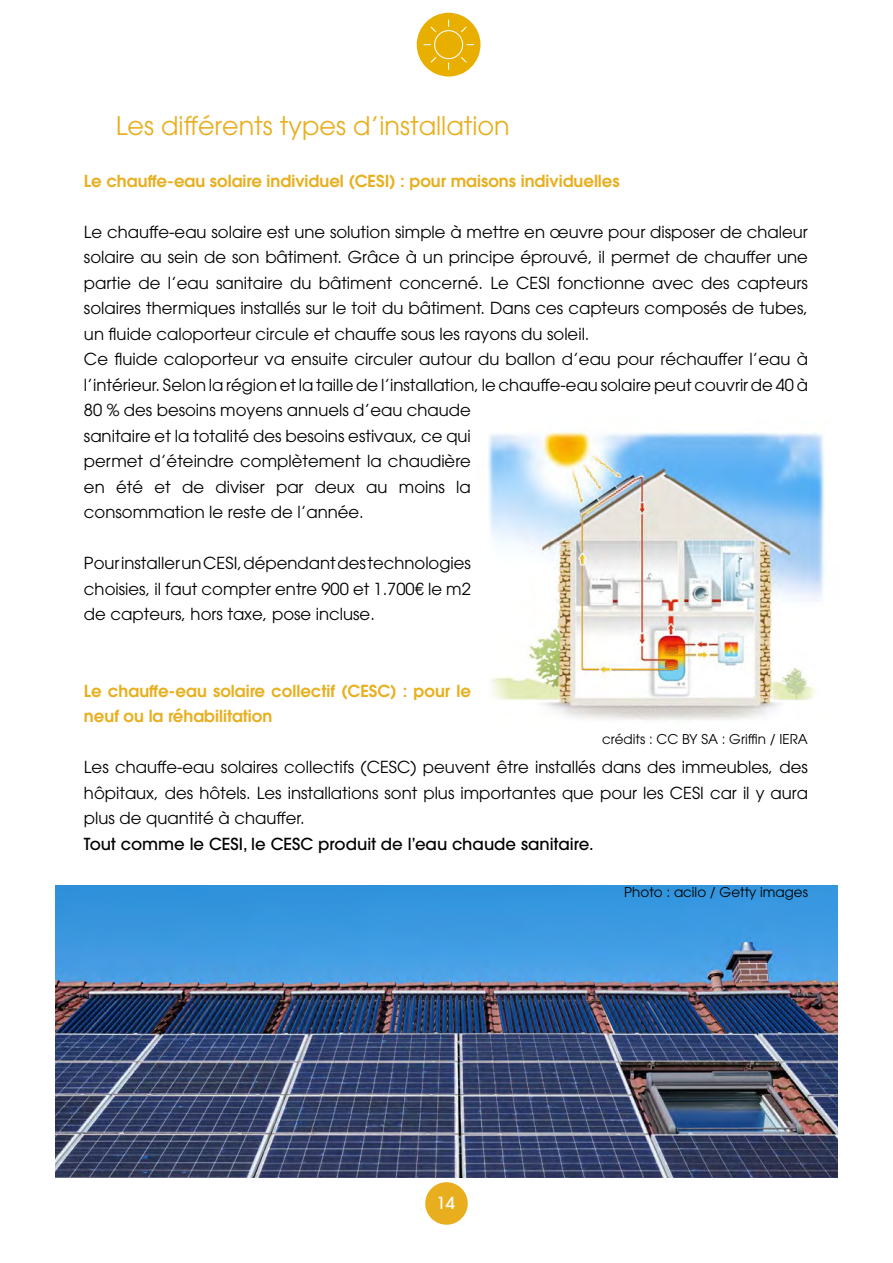
<style>
.page{position:relative;width:893px;height:1263px;background:#fff}
.page>*{position:absolute;margin:0;border:0;box-sizing:border-box;transform-origin:0 0}
.t1{font:25.5px "ITC Avant Garde Pro";color:#e8af1f}
.t2{font:16.5px/25.5px "ITC Avant Garde Pro";color:#000;text-align:justify}
.t3{font:600 16.5px/25.5px "ITC Avant Garde Pro";color:#e8af1f}
.t4{font:500 16.5px "ITC Avant Garde Pro";color:#000}
.t5{font:500 16.5px "ITC Avant Garde Pro";color:#fff}
.t6{font:13.5px "ITC Avant Garde Pro";color:#000}
</style>
<div class="page">
<div style="left:417px;top:13px;width:63px;height:64px;background:#e9af00;border-radius:50%"></div>
<div style="left:434px;top:30px;width:29px;height:29px;border:1px solid #fff;border-radius:50%"></div>
<svg style="left:430px;top:26px;width:7px;height:7px"></svg>
<svg style="left:461px;top:57px;width:6px;height:6px"></svg>
<svg style="left:461px;top:26px;width:6px;height:7px"></svg>
<svg style="left:430px;top:57px;width:7px;height:6px"></svg>
<img style="left:488px;top:432px;width:337px;height:288px">
<img style="left:55px;top:885px;width:783px;height:293px">
<div style="left:425px;top:1182px;width:43px;height:43px;background:#e8ae1d;border-radius:50%"></div>
<h1 class="t1" style="left:116px;top:110px;width:395px">Les différents types d’installation</h1>
<p class="t3" style="left:84px;top:168px;width:537px">Le chauffe-eau solaire individuel (CESI) : pour maisons individuelles</p>
<p class="t2" style="left:84px;top:219px;width:725px;text-align:left">Le chauffe-eau solaire est une solution simple à mettre en œuvre pour disposer de chaleur solaire au sein de son bâtiment. Grâce à un principe éprouvé, il permet de chauffer une partie de l’eau sanitaire du bâtiment concerné. Le CESI fonctionne avec des capteurs solaires thermiques installés sur le toit du bâtiment. Dans ces capteurs composés de tubes, un fluide caloporteur circule et chauffe sous les rayons du soleil.<br>Ce fluide caloporteur va ensuite circuler autour du ballon d’eau pour réchauffer l’eau à l’intérieur. Selon la région et la taille de l’installation, le chauffe-eau solaire peut couvrir de 40 à 80 % des besoins moyens annuels d’eau chaude<br>sanitaire et la totalité des besoins estivaux, ce qui<br>permet d’éteindre complètement la chaudière<br>en été et de diviser par deux au moins la<br>consommation le reste de l’année.</p>
<p class="t2" style="left:84px;top:550px;width:388px">Pour installer un CESI, dépendant des technologies choisies, il faut compter entre 900 et 1.700€ le m2 de capteurs, hors taxe, pose incluse.</p>
<p class="t3" style="left:84px;top:677px;width:388px">Le chauffe-eau solaire collectif (CESC) : pour le neuf ou la réhabilitation</p>
<p class="t2" style="left:84px;top:754px;width:725px">Les chauffe-eau solaires collectifs (CESC) peuvent être installés dans des immeubles, des hôpitaux, des hôtels. Les installations sont plus importantes que pour les CESI car il y aura plus de quantité à chauffer.</p>
<p class="t4" style="left:84px;top:833px;width:511px">Tout comme le CESI, le CESC produit de l’eau chaude sanitaire.</p>
<p class="t6" style="left:602px;top:731px;width:207px">crédits : CC BY SA : Griffin / IERA</p>
<p class="t5" style="left:437px;top:1192px;width:20px">14</p>
<p class="t6" style="left:624px;top:883px;width:185px">Photo : acilo / Getty images</p>
</div>
